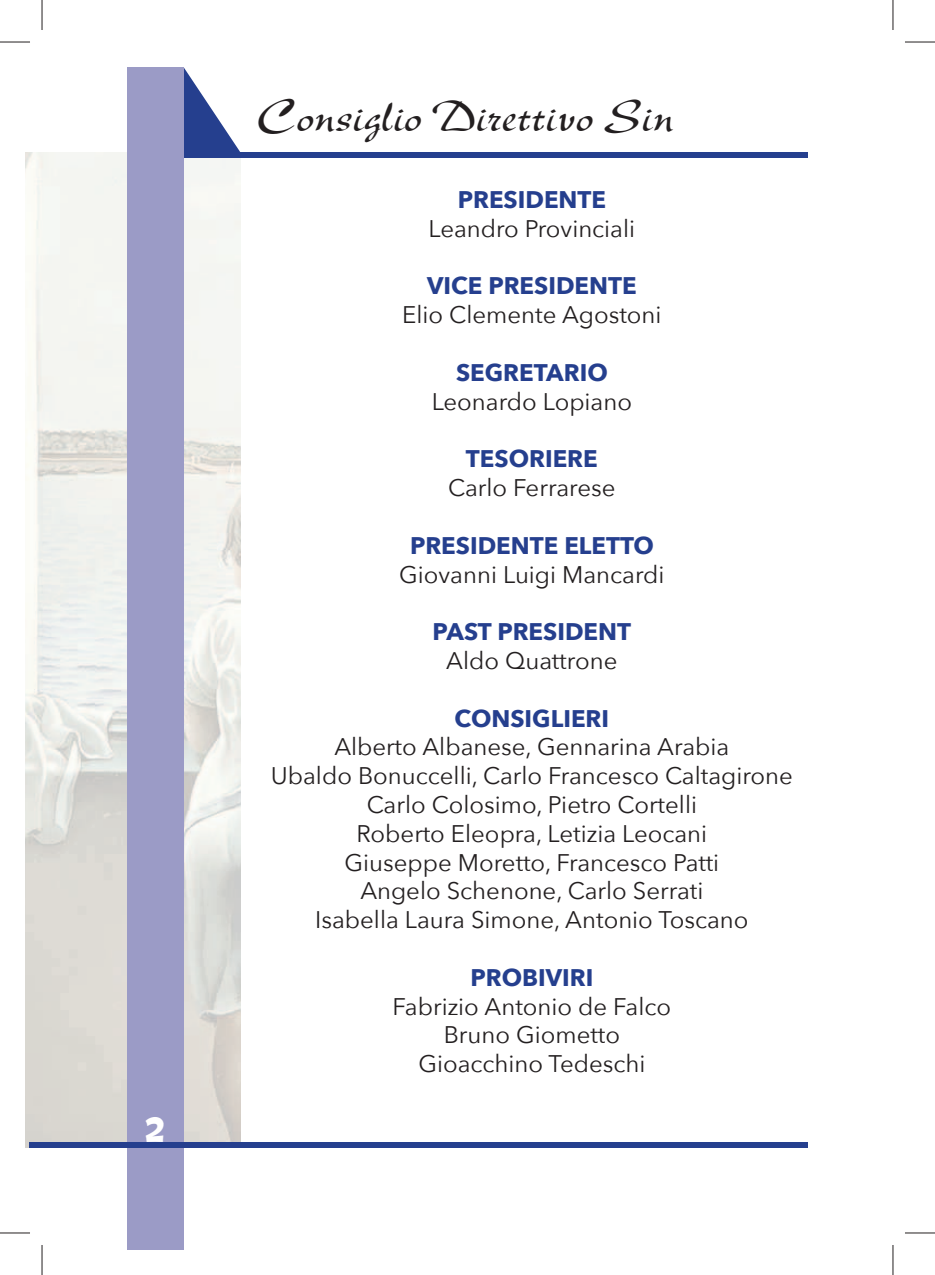
<style>
.page{position:relative;width:935px;height:1275px;background:#fff}
.page>*{position:absolute;margin:0;border:0;box-sizing:border-box;transform-origin:0 0}
.t1{font:48px "New Berolina";color:#231f20}
.t2{font:30px "BD Cartoon Shout";color:#fff}
.t3{font:24px/28.8px "Avenir Next";color:#231f20;text-align:center}
.t4{font:700 24px "Avenir Next";color:#253f8e}
</style>
<div class="page">
<img style="left:25px;top:153px;width:215px;height:995px">
<svg style="left:184px;top:68px;width:56px;height:85px"></svg>
<div style="left:127px;top:153px;width:680px;height:5px;background:#253f8e"></div>
<div style="left:127px;top:68px;width:57px;height:1182px;background:#9b9bc6"></div>
<div style="left:30px;top:1142px;width:777px;height:6px;background:#253f8e"></div>
<hr style="left:0;top:42px;width:30px;height:1px;background:#231f20">
<hr style="left:904px;top:42px;width:30px;height:1px;background:#231f20">
<hr style="left:0;top:1232px;width:30px;height:1px;background:#231f20">
<hr style="left:904px;top:1232px;width:30px;height:1px;background:#231f20">
<hr style="left:42px;top:0;width:1px;height:30px;background:#231f20">
<hr style="left:42px;top:1245px;width:1px;height:30px;background:#231f20">
<hr style="left:892px;top:0;width:1px;height:30px;background:#231f20">
<hr style="left:892px;top:1245px;width:1px;height:30px;background:#231f20">
<p class="t2" style="left:146px;top:1115px;width:21px">2</p>
<h1 class="t1" style="left:256px;top:88px;width:419px">Consiglio Direttivo Sin</h1>
<p class="t4" style="left:457px;top:184px;width:150px">PRESIDENTE</p>
<p class="t3" style="left:428px;top:215px;width:208px">Leandro Provinciali</p>
<p class="t4" style="left:427px;top:270px;width:211px">VICE PRESIDENTE</p>
<p class="t3" style="left:402px;top:301px;width:261px">Elio Clemente Agostoni</p>
<p class="t4" style="left:456px;top:357px;width:153px">SEGRETARIO</p>
<p class="t3" style="left:431px;top:388px;width:202px">Leonardo Lopiano</p>
<p class="t4" style="left:466px;top:443px;width:133px">TESORIERE</p>
<p class="t3" style="left:448px;top:474px;width:169px">Carlo Ferrarese</p>
<p class="t4" style="left:410px;top:530px;width:245px">PRESIDENTE ELETTO</p>
<p class="t3" style="left:399px;top:560px;width:267px">Giovanni Luigi Mancardi</p>
<p class="t4" style="left:432px;top:616px;width:200px">PAST PRESIDENT</p>
<p class="t3" style="left:446px;top:647px;width:173px">Aldo Quattrone</p>
<p class="t4" style="left:454px;top:702px;width:156px">CONSIGLIERI</p>
<p class="t3" style="left:271px;top:733px;width:523px">Alberto Albanese, Gennarina Arabia<br>Ubaldo Bonuccelli, Carlo Francesco Caltagirone Carlo Colosimo, Pietro Cortelli<br>Roberto Eleopra, Letizia Leocani<br>Giuseppe Moretto, Francesco Patti<br>Angelo Schenone, Carlo Serrati<br>Isabella Laura Simone, Antonio Toscano</p>
<p class="t4" style="left:470px;top:962px;width:124px">PROBIVIRI</p>
<p class="t3" style="left:392px;top:992px;width:280px">Fabrizio Antonio de Falco<br>Bruno Giometto<br>Gioacchino Tedeschi</p>
</div>
